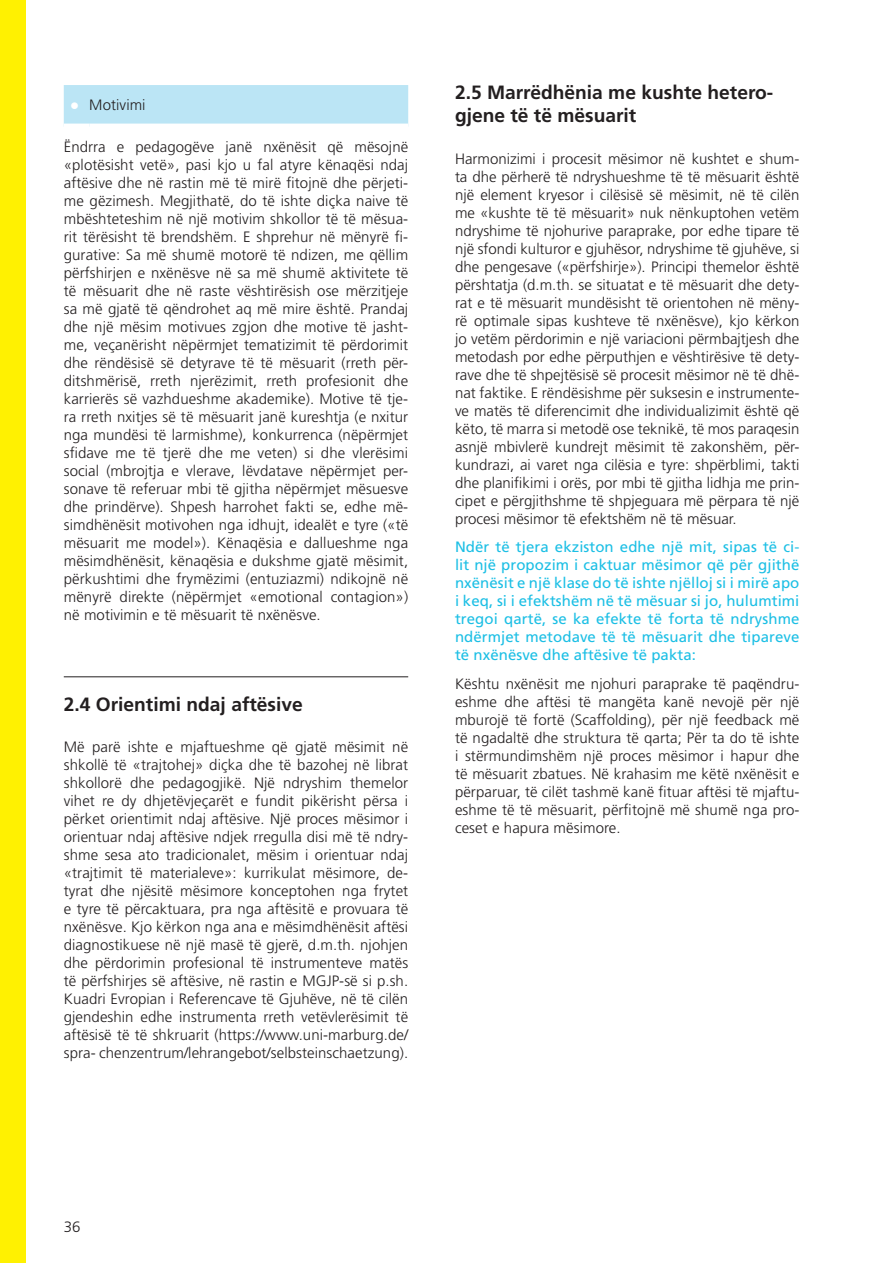
<style>
.page{position:relative;width:893px;height:1263px;background:#fff}
.page>*{position:absolute;margin:0;border:0;box-sizing:border-box;transform-origin:0 0}
.t1{font:700 19.2px/23.1px "Frutiger LT Pro";color:#231f20}
.t2{font:700 19.2px "Frutiger";color:#231f20}
.t3{font:300 15px/18px "Frutiger";letter-spacing:.005em;color:#231f20;text-align:justify}
.t4{font:15px/18px "Frutiger";letter-spacing:.005em;color:#1cbfe5;text-align:justify}
.s1{font-weight:900;font-size:18px;color:#fff}
</style>
<div class="page">
<div style="left:0;top:0;width:26px;height:1263px;background:#fff101"></div>
<hr style="left:64px;top:676px;width:344px;height:1px;background:#231f20">
<div style="left:64px;top:85px;width:344px;height:39px;background:#bbe5f5"></div>
<p class="t3" style="left:70px;top:95px;width:77px"><span class="s1">•</span> Motivimi</p>
<p class="t3" style="left:64px;top:138px;width:346px">Ëndrra e pedagogëve janë nxënësit që mësojnë «plotësisht vetë», pasi kjo u fal atyre kënaqësi ndaj aftësive dhe në rastin më të mirë fitojnë dhe përjeti&shy;me gëzimesh. Megjithatë, do të ishte diçka naive të mbështeteshim në një motivim shkollor të të mësua&shy;rit tërësisht të brendshëm. E shprehur në mënyrë fi&shy;gurative: Sa më shumë motorë të ndizen, me qëllim përfshirjen e nxënësve në sa më shumë aktivitete të të mësuarit dhe në raste vështirësish ose mërzitjeje sa më gjatë të qëndrohet aq më mire është. Prandaj dhe një mësim motivues zgjon dhe motive të jasht&shy;me, veçanërisht nëpërmjet tematizimit të përdorimit dhe rëndësisë së detyrave të të mësuarit (rreth për&shy;ditshmërisë, rreth njerëzimit, rreth profesionit dhe karrierës së vazhdueshme akademike). Motive të tje&shy;ra rreth nxitjes së të mësuarit janë kureshtja (e nxitur nga mundësi të larmishme), konkurrenca (nëpërmjet sfidave me të tjerë dhe me veten) si dhe vlerësimi social (mbrojtja e vlerave, lëvdatave nëpërmjet per&shy;sonave të referuar mbi të gjitha nëpërmjet mësuesve dhe prindërve). Shpesh harrohet fakti se, edhe më&shy;simdhënësit motivohen nga idhujt, idealët e tyre («të mësuarit me model»). Kënaqësia e dallueshme nga mësimdhënësit, kënaqësia e dukshme gjatë mësimit, përkushtimi dhe frymëzimi (entuziazmi) ndikojnë në mënyrë direkte (nëpërmjet «emotional contagion») në motivimin e të mësuarit të nxënësve.</p>
<p class="t2" style="left:64px;top:693px;width:241px">2.4 Orientimi ndaj aftësive</p>
<p class="t3" style="left:64px;top:738px;width:346px">Më parë ishte e mjaftueshme që gjatë mësimit në shkollë të «trajtohej» diçka dhe të bazohej në librat shkollorë dhe pedagogjikë. Një ndryshim themelor vihet re dy dhjetëvjeçarët e fundit pikërisht përsa i përket orientimit ndaj aftësive. Një proces mësimor i orientuar ndaj aftësive ndjek rregulla disi më të ndry&shy;shme sesa ato tradicionalet, mësim i orientuar ndaj «trajtimit të materialeve»: kurrikulat mësimore, de&shy;tyrat dhe njësitë mësimore konceptohen nga frytet e tyre të përcaktuara, pra nga aftësitë e provuara të nxënësve. Kjo kërkon nga ana e mësimdhënësit aftësi diagnostikuese në një masë të gjerë, d.m.th. njohjen dhe përdorimin profesional të instrumenteve matës të përfshirjes së aftësive, në rastin e MGJP-së si p.sh.<br>Kuadri Evropian i Referencave të Gjuhëve, në të cilën gjendeshin edhe instrumenta rreth vetëvlerësimit të aftësisë të të shkruarit (https://www.uni-marburg.de/ spra- chenzentrum/lehrangebot/selbsteinschaetzung).</p>
<p class="t1" style="left:455px;top:81px;width:320px">2.5 Marrëdhënia me kushte hetero&shy;gjene të të mësuarit</p>
<p class="t3" style="left:455px;top:149px;width:346px">Harmonizimi i procesit mësimor në kushtet e shum&shy;ta dhe përherë të ndryshueshme të të mësuarit është një element kryesor i cilësisë së mësimit, në të cilën me «kushte të të mësuarit» nuk nënkuptohen vetëm ndryshime të njohurive paraprake, por edhe tipare të një sfondi kulturor e gjuhësor, ndryshime të gjuhëve, si dhe pengesave («përfshirje»). Principi themelor është përshtatja (d.m.th. se situatat e të mësuarit dhe dety&shy;rat e të mësuarit mundësisht të orientohen në mëny&shy;rë optimale sipas kushteve të nxënësve), kjo kërkon jo vetëm përdorimin e një variacioni përmbajtjesh dhe metodash por edhe përputhjen e vështirësive të dety&shy;rave dhe të shpejtësisë së procesit mësimor në të dhë&shy;nat faktike. E rëndësishme për suksesin e instrumente&shy;ve matës të diferencimit dhe individualizimit është që këto, të marra si metodë ose teknikë, të mos paraqesin asnjë mbivlerë kundrejt mësimit të zakonshëm, për&shy;kundrazi, ai varet nga cilësia e tyre: shpërblimi, takti dhe planifikimi i orës, por mbi të gjitha lidhja me prin&shy;cipet e përgjithshme të shpjeguara më përpara të një procesi mësimor të efektshëm në të mësuar.</p>
<p class="t4" style="left:455px;top:538px;width:346px">Ndër të tjera ekziston edhe një mit, sipas të ci&shy;lit një propozim i caktuar mësimor që për gjithë nxënësit e një klase do të ishte njëlloj si i mirë apo i keq, si i efektshëm në të mësuar si jo, hulumtimi tregoi qartë, se ka efekte të forta të ndryshme ndërmjet metodave të të mësuarit dhe tipareve të nxënësve dhe aftësive të pakta:</p>
<p class="t3" style="left:455px;top:675px;width:346px">Kështu nxënësit me njohuri paraprake të paqëndru&shy;eshme dhe aftësi të mangëta kanë nevojë për një mburojë të fortë (Scaffolding), për një feedback më të ngadaltë dhe struktura të qarta; Për ta do të ishte i stërmundimshëm një proces mësimor i hapur dhe të mësuarit zbatues. Në krahasim me këtë nxënësit e përparuar, të cilët tashmë kanë fituar aftësi të mjaftu&shy;eshme të të mësuarit, përfitojnë më shumë nga pro&shy;ceset e hapura mësimore.</p>
<p class="t3" style="left:64px;top:1218px;width:18px">36</p>
</div>
